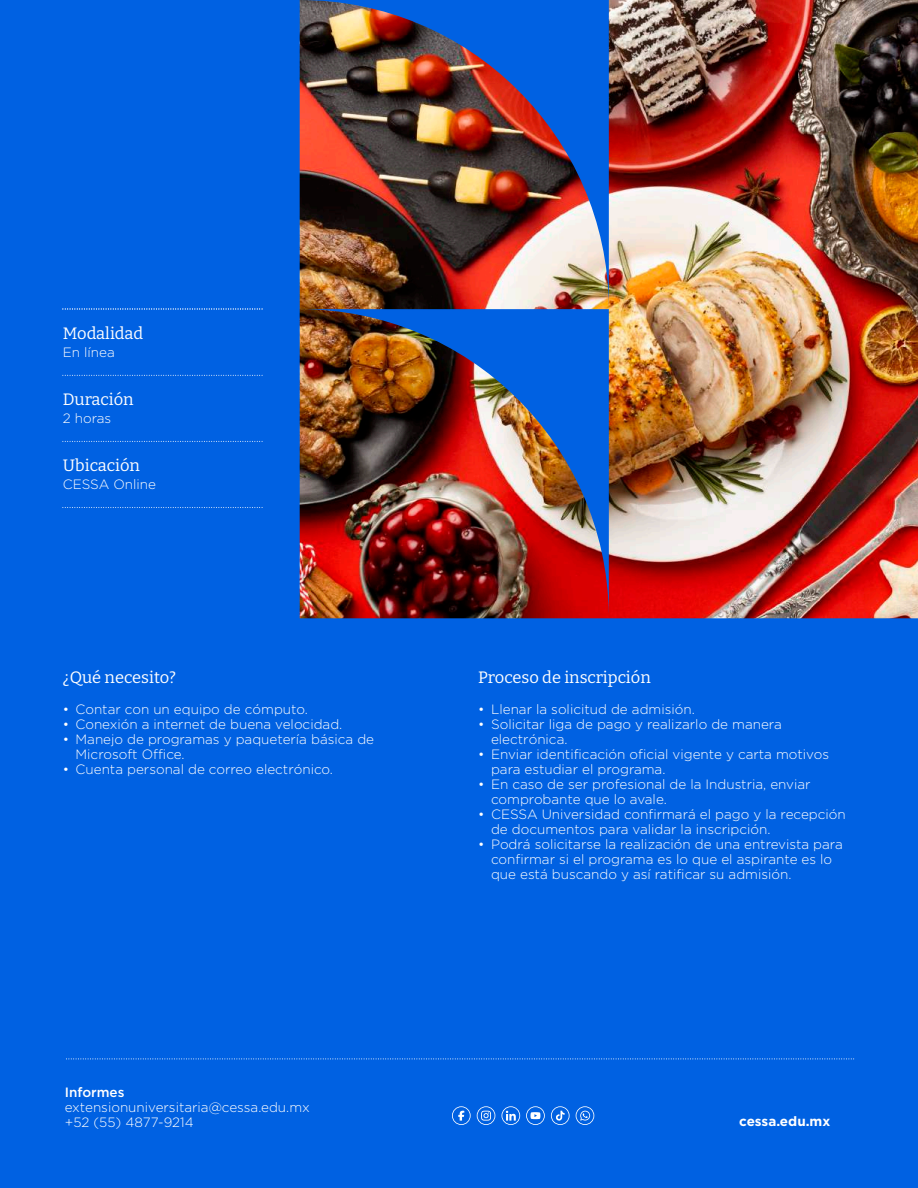
<style>
.page{position:relative;width:918px;height:1188px;background:#0061e2}
.page>*{position:absolute;margin:0;border:0;box-sizing:border-box;transform-origin:0 0}
.t1{font:100 16.5px "Bitter";color:#fff}
.t2{font:300 13.5px/15px "Gotham";color:#fff}
.t3{font:700 13.5px "Gotham";color:#fff}
.t4{font:500 13.5px "Gotham";color:#fff}
</style>
<div class="page">
<svg style="left:502px;top:1106px;width:18px;height:19px"></svg>
<svg style="left:452px;top:1106px;width:19px;height:19px"></svg>
<svg style="left:477px;top:1106px;width:18px;height:19px"></svg>
<svg style="left:526px;top:1106px;width:19px;height:19px"></svg>
<svg style="left:551px;top:1106px;width:19px;height:19px"></svg>
<svg style="left:576px;top:1106px;width:18px;height:19px"></svg>
<svg style="left:66px;top:1059px;width:788px;height:1px"></svg>
<img style="left:300px;top:0;width:618px;height:618px">
<svg style="left:63px;top:309px;width:200px;height:1px"></svg>
<svg style="left:63px;top:375px;width:200px;height:1px"></svg>
<svg style="left:63px;top:441px;width:200px;height:1px"></svg>
<svg style="left:63px;top:507px;width:200px;height:1px"></svg>
<p class="t1" style="left:63px;top:323px;width:82px">Modalidad</p>
<p class="t2" style="left:63px;top:345px;width:54px">En línea</p>
<p class="t1" style="left:63px;top:389px;width:72px">Duración</p>
<p class="t2" style="left:63px;top:411px;width:50px">2 horas</p>
<p class="t1" style="left:63px;top:455px;width:79px">Ubicación</p>
<p class="t2" style="left:63px;top:477px;width:95px">CESSA Online</p>
<p class="t1" style="left:63px;top:667px;width:115px">¿Qué necesito?</p>
<p class="t2" style="left:63px;top:702px;width:247px">• Contar con un equipo de cómputo.</p>
<p class="t2" style="left:63px;top:717px;width:281px">• Conexión a internet de buena velocidad.</p>
<p class="t2" style="left:76px;top:732px;width:300px;text-indent:-13px">• Manejo de programas y paquetería básica de<br>Microsoft Office.</p>
<p class="t2" style="left:63px;top:762px;width:272px">• Cuenta personal de correo electrónico.</p>
<p class="t4" style="left:65px;top:1084px;width:61px">Informes</p>
<p class="t2" style="left:65px;top:1099px;width:247px">extensionuniversitaria@cessa.edu.mx +52 (55) 4877-9214</p>
<p class="t1" style="left:478px;top:667px;width:174px">Proceso de inscripción</p>
<p class="t2" style="left:478px;top:702px;width:218px">• Llenar la solicitud de admisión.</p>
<p class="t2" style="left:491px;top:717px;width:292px;text-indent:-13px">• Solicitar liga de pago y realizarlo de manera electrónica.</p>
<p class="t2" style="left:491px;top:747px;width:340px;text-indent:-13px">• Enviar identificación oficial vigente y carta motivos para estudiar el programa.</p>
<p class="t2" style="left:491px;top:777px;width:321px;text-indent:-13px">• En caso de ser profesional de la Industria, enviar comprobante que lo avale.</p>
<p class="t2" style="left:491px;top:807px;width:356px;text-indent:-13px">• CESSA Universidad confirmará el pago y la recepción de documentos para validar la inscripción.</p>
<p class="t2" style="left:491px;top:837px;width:353px;text-indent:-13px">• Podrá solicitarse la realización de una entrevista para confirmar si el programa es lo que el aspirante es lo que está buscando y así ratificar su admisión.</p>
<p class="t3" style="left:739px;top:1113px;width:93px">cessa.edu.mx</p>
</div>
